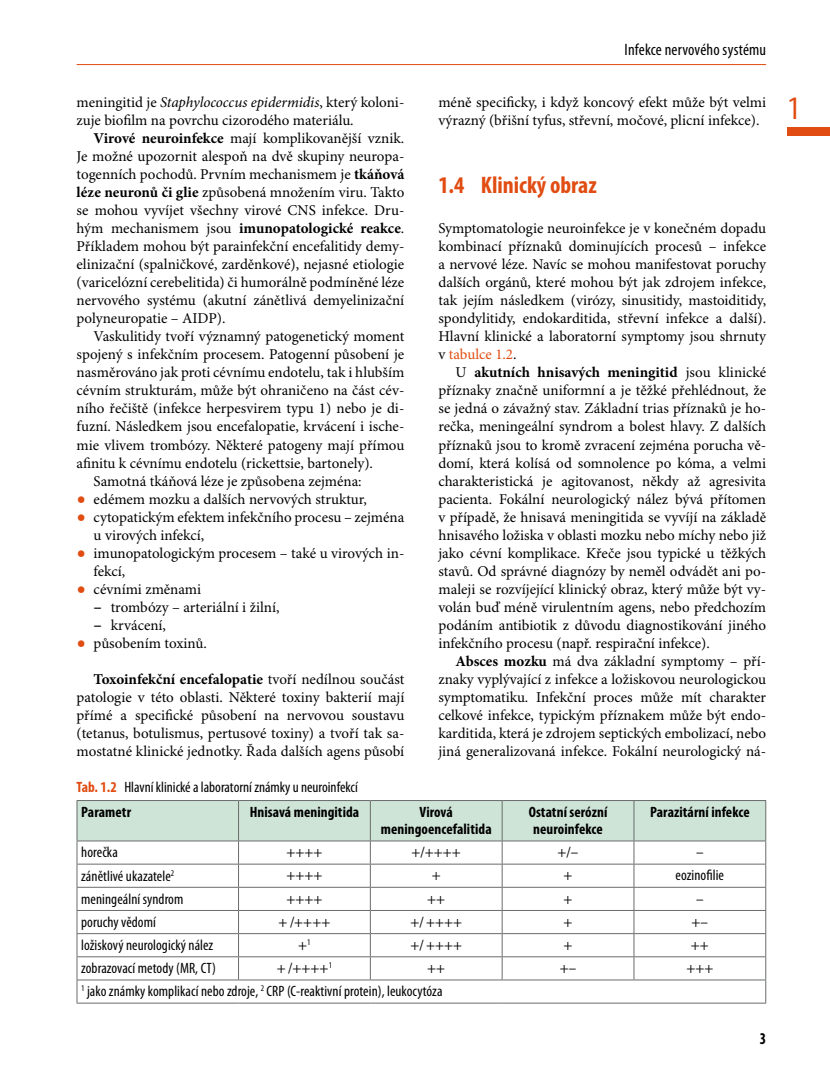
<style>
.page{position:relative;width:830px;height:1072px;background:#fff}
.page>*{position:absolute;margin:0;border:0;box-sizing:border-box;transform-origin:0 0}
.t1{font:condensed 33px "Myriad Pro";color:#e04c11}
.e_H2{font:700 condensed 24px "Myriad Pro";color:#e04c11}
.t2{font:condensed 16.5px "Myriad Pro";letter-spacing:.01em;color:#000}
.t3{font:700 condensed 16.5px "Myriad Pro";color:#000;scale:.9 1}
.e_Text10na12{font:15px/18px "Minion Pro";color:#000;text-align:justify}
.e_Text10na12_bez5mm{font:15px/18px "Minion Pro";color:#000;text-align:justify}
.e_TEXT_TABULKA{font:condensed 15px "Myriad Pro";letter-spacing:.005em;color:#000}
.e_TEXT_TABULKA_ZAHLAVI{font:700 condensed 15px/17.2px "Myriad Pro";letter-spacing:.005em;color:#000;text-align:center}
.e_PopisTAB_OBR{font:condensed 15px "Myriad Pro";color:#000}
.s1{font-style:italic}
.s2{font-weight:700}
.s3{font-weight:700;font-size:24px;color:#e04c11}
.s4{font-weight:700;font-size:16.5px}
.s5{color:#e04c11}
.s6{font-weight:700;color:#e04c11}
</style>
<div class="page">
<hr style="left:77px;top:64px;width:688px;height:1px;background:#e04c11">
<div style="left:787px;top:128px;width:42px;height:8px;background:#e04c11"></div>
<svg style="left:77px;top:800px;width:689px;height:202px"></svg>
<hr style="left:77px;top:1002px;width:161px;height:1px;background:#6a6c6c">
<hr style="left:238px;top:1002px;width:132px;height:1px;background:#6a6c6c">
<hr style="left:370px;top:1002px;width:132px;height:1px;background:#6a6c6c">
<hr style="left:502px;top:1002px;width:131px;height:1px;background:#6a6c6c">
<hr style="left:633px;top:1002px;width:132px;height:1px;background:#6a6c6c">
<hr style="left:77px;top:800px;width:161px;height:1px;background:#6a6c6c">
<hr style="left:77px;top:801px;width:1px;height:39px;background:#6a6c6c">
<hr style="left:238px;top:800px;width:132px;height:1px;background:#6a6c6c">
<hr style="left:370px;top:800px;width:132px;height:1px;background:#6a6c6c">
<hr style="left:502px;top:800px;width:131px;height:1px;background:#6a6c6c">
<hr style="left:633px;top:800px;width:132px;height:1px;background:#6a6c6c">
<hr style="left:765px;top:801px;width:1px;height:39px;background:#6a6c6c">
<hr style="left:77px;top:840px;width:161px;height:1px;background:#6a6c6c">
<hr style="left:238px;top:840px;width:132px;height:1px;background:#6a6c6c">
<hr style="left:370px;top:840px;width:132px;height:1px;background:#6a6c6c">
<hr style="left:502px;top:840px;width:131px;height:1px;background:#6a6c6c">
<hr style="left:633px;top:840px;width:132px;height:1px;background:#6a6c6c">
<p class="e_Text10na12" style="left:77px;top:94px;width:329px">meningitid je <span class="s1">Staphylococcus epidermidis</span>, který koloni&shy;zuje biofilm na povrchu cizorodého materiálu.</p>
<p class="e_Text10na12" style="left:77px;top:130px;width:329px;text-indent:17px"><span class="s2">Virové neuroinfekce</span> mají komplikovanější vznik.<br>Je možné upozornit alespoň na dvě skupiny neuropa&shy;togenních pochodů. Prvním mechanismem je <span class="s2">tkáňová léze neuronů či glie</span> způsobená množením viru. Takto se mohou vyvíjet všechny virové CNS infekce. Dru&shy;hým mechanismem jsou <span class="s2">imunopatologické reakce</span>.<br>Příkladem mohou být parainfekční encefalitidy demy&shy;elinizační (spalničkové, zarděnkové), nejasné etiologie (varicelózní cerebelitida) či humorálně podmíněné léze nervového systému (akutní zánětlivá demyelinizační polyneuropatie – AIDP).</p>
<p class="e_Text10na12" style="left:77px;top:328px;width:329px;text-indent:17px">Vaskulitidy tvoří významný patogenetický moment spojený s infekčním procesem. Patogenní působení je nasměrováno jak proti cévnímu endotelu, tak i hlubším cévním strukturám, může být ohraničeno na část cév&shy;ního řečiště (infekce herpesvirem typu 1) nebo je di&shy;fuzní. Následkem jsou encefalopatie, krvácení i ische&shy;mie vlivem trombózy. Některé patogeny mají přímou afinitu k cévnímu endotelu (rickettsie, bartonely).</p>
<p class="e_Text10na12" style="left:94px;top:472px;width:269px">Samotná tkáňová léze je způsobena zejména:</p>
<p class="e_Text10na12" style="left:77px;top:490px;width:292px"><span class="s3">•</span> edémem mozku a dalších nervových struktur,</p>
<p class="e_Text10na12" style="left:94px;top:508px;width:312px;text-indent:-17px"><span class="s3">•</span> cytopatickým efektem infekčního procesu – zejména u virových infekcí,</p>
<p class="e_Text10na12" style="left:94px;top:544px;width:312px;text-indent:-17px"><span class="s3">•</span> imunopatologickým procesem – také u virových in&shy;fekcí,</p>
<p class="e_Text10na12" style="left:77px;top:580px;width:126px"><span class="s3">•</span> cévními změnami</p>
<p class="e_Text10na12" style="left:94px;top:598px;width:187px"><span class="s4">–</span> trombózy – arteriální i žilní,</p>
<p class="e_Text10na12" style="left:94px;top:616px;width:74px"><span class="s4">–</span> krvácení,</p>
<p class="e_Text10na12" style="left:77px;top:634px;width:132px"><span class="s3">•</span> působením toxinů.</p>
<p class="e_Text10na12" style="left:77px;top:670px;width:329px;text-indent:17px"><span class="s2">Toxoinfekční encefalopatie</span> tvoří nedílnou součást patologie v této oblasti. Některé toxiny bakterií mají přímé a specifické působení na nervovou soustavu (tetanus, botulismus, pertusové toxiny) a tvoří tak sa&shy;mostatné klinické jednotky. Řada dalších agens působí</p>
<p class="t2" style="left:624px;top:40px;width:143px">Infekce nervového systému</p>
<p class="e_Text10na12" style="left:438px;top:94px;width:329px">méně specificky, i když koncový efekt může být velmi výrazný (břišní tyfus, střevní, močové, plicní infekce).</p>
<p class="e_H2" style="left:438px;top:170px;width:160px">1.4 Klinický obraz</p>
<p class="e_Text10na12_bez5mm" style="left:438px;top:220px;width:329px">Symptomatologie neuroinfekce je v konečném dopadu kombinací příznaků dominujících procesů – infekce a nervové léze. Navíc se mohou manifestovat poruchy dalších orgánů, které mohou být jak zdrojem infekce, tak jejím následkem (virózy, sinusitidy, mastoiditidy, spondylitidy, endokarditida, střevní infekce a další).<br>Hlavní klinické a laboratorní symptomy jsou shrnuty v <span class="s5">tabulce 1.2</span>.</p>
<p class="e_Text10na12" style="left:438px;top:364px;width:329px;text-indent:17px">U <span class="s2">akutních hnisavých meningitid</span> jsou klinické příznaky značně uniformní a je těžké přehlédnout, že se jedná o závažný stav. Základní trias příznaků je ho&shy;rečka, meningeální syndrom a bolest hlavy. Z dalších příznaků jsou to kromě zvracení zejména porucha vě&shy;domí, která kolísá od somnolence po kóma, a velmi charakteristická je agitovanost, někdy až agresivita pacienta. Fokální neurologický nález bývá přítomen v případě, že hnisavá meningitida se vyvíjí na základě hnisavého ložiska v oblasti mozku nebo míchy nebo již jako cévní komplikace. Křeče jsou typické u těžkých stavů. Od správné diagnózy by neměl odvádět ani po&shy;maleji se rozvíjející klinický obraz, který může být vy&shy;volán buď méně virulentním agens, nebo předchozím podáním antibiotik z důvodu diagnostikování jiného infekčního procesu (např. respirační infekce).</p>
<p class="e_Text10na12" style="left:438px;top:652px;width:329px;text-indent:17px"><span class="s2">Absces mozku</span> má dva základní symptomy – pří&shy;znaky vyplývající z infekce a ložiskovou neurologickou symptomatiku. Infekční proces může mít charakter celkové infekce, typickým příznakem může být endo&shy;karditida, která je zdrojem septických embolizací, nebo jiná generalizovaná infekce. Fokální neurologický ná-</p>
<p class="e_PopisTAB_OBR" style="left:77px;top:777px;width:283px"><span class="s6">Tab. 1.2</span> Hlavní klinické a laboratorní známky u neuroinfekcí</p>
<p class="e_TEXT_TABULKA_ZAHLAVI" style="left:81px;top:803px;width:51px">Parametr</p>
<p class="e_TEXT_TABULKA_ZAHLAVI" style="left:249px;top:803px;width:111px">Hnisavá meningitida</p>
<p class="e_TEXT_TABULKA_ZAHLAVI" style="left:380px;top:803px;width:112px">Virová meningoencefalitida</p>
<p class="e_TEXT_TABULKA_ZAHLAVI" style="left:528px;top:803px;width:80px">Ostatní serózní neuroinfekce</p>
<p class="e_TEXT_TABULKA_ZAHLAVI" style="left:649px;top:803px;width:101px">Parazitární infekce</p>
<p class="e_TEXT_TABULKA" style="left:81px;top:843px;width:38px">horečka</p>
<p class="e_TEXT_TABULKA" style="left:286px;top:843px;width:37px">++++</p>
<p class="e_TEXT_TABULKA" style="left:411px;top:843px;width:51px">+/++++</p>
<p class="e_TEXT_TABULKA" style="left:557px;top:843px;width:22px">+/–</p>
<p class="e_TEXT_TABULKA" style="left:695px;top:843px;width:9px">–</p>
<p class="e_TEXT_TABULKA" style="left:81px;top:866px;width:95px">zánětlivé ukazatele<sup>2</sup></p>
<p class="e_TEXT_TABULKA" style="left:286px;top:866px;width:37px">++++</p>
<p class="e_TEXT_TABULKA" style="left:431px;top:866px;width:10px">+</p>
<p class="e_TEXT_TABULKA" style="left:563px;top:866px;width:10px">+</p>
<p class="e_TEXT_TABULKA" style="left:675px;top:866px;width:50px">eozinofilie</p>
<p class="e_TEXT_TABULKA" style="left:81px;top:889px;width:104px">meningeální syndrom</p>
<p class="e_TEXT_TABULKA" style="left:286px;top:889px;width:37px">++++</p>
<p class="e_TEXT_TABULKA" style="left:427px;top:889px;width:19px">++</p>
<p class="e_TEXT_TABULKA" style="left:563px;top:889px;width:10px">+</p>
<p class="e_TEXT_TABULKA" style="left:695px;top:889px;width:9px">–</p>
<p class="e_TEXT_TABULKA" style="left:81px;top:912px;width:76px">poruchy vědomí</p>
<p class="e_TEXT_TABULKA" style="left:278px;top:912px;width:53px">+ /++++</p>
<p class="e_TEXT_TABULKA" style="left:410px;top:912px;width:53px">+/ ++++</p>
<p class="e_TEXT_TABULKA" style="left:563px;top:912px;width:10px">+</p>
<p class="e_TEXT_TABULKA" style="left:691px;top:912px;width:18px">+–</p>
<p class="e_TEXT_TABULKA" style="left:81px;top:936px;width:133px">ložiskový neurologický nález</p>
<p class="e_TEXT_TABULKA" style="left:298px;top:936px;width:14px">+<sup>1</sup></p>
<p class="e_TEXT_TABULKA" style="left:410px;top:936px;width:53px">+/ ++++</p>
<p class="e_TEXT_TABULKA" style="left:563px;top:936px;width:10px">+</p>
<p class="e_TEXT_TABULKA" style="left:690px;top:936px;width:19px">++</p>
<p class="e_TEXT_TABULKA" style="left:81px;top:959px;width:136px">zobrazovací metody (MR, CT)</p>
<p class="e_TEXT_TABULKA" style="left:277px;top:959px;width:57px">+ /++++<sup>1</sup></p>
<p class="e_TEXT_TABULKA" style="left:427px;top:959px;width:19px">++</p>
<p class="e_TEXT_TABULKA" style="left:559px;top:959px;width:18px">+–</p>
<p class="e_TEXT_TABULKA" style="left:686px;top:959px;width:28px">+++</p>
<p class="e_TEXT_TABULKA" style="left:81px;top:982px;width:362px"><sup>1</sup> jako známky komplikací nebo zdroje, <sup>2</sup> CRP (C-reaktivní protein), leukocytóza</p>
<p class="t3" style="left:759px;top:1027px;width:9px">3</p>
<h1 class="t1" style="left:787px;top:88px;width:14px">1</h1>
</div>
